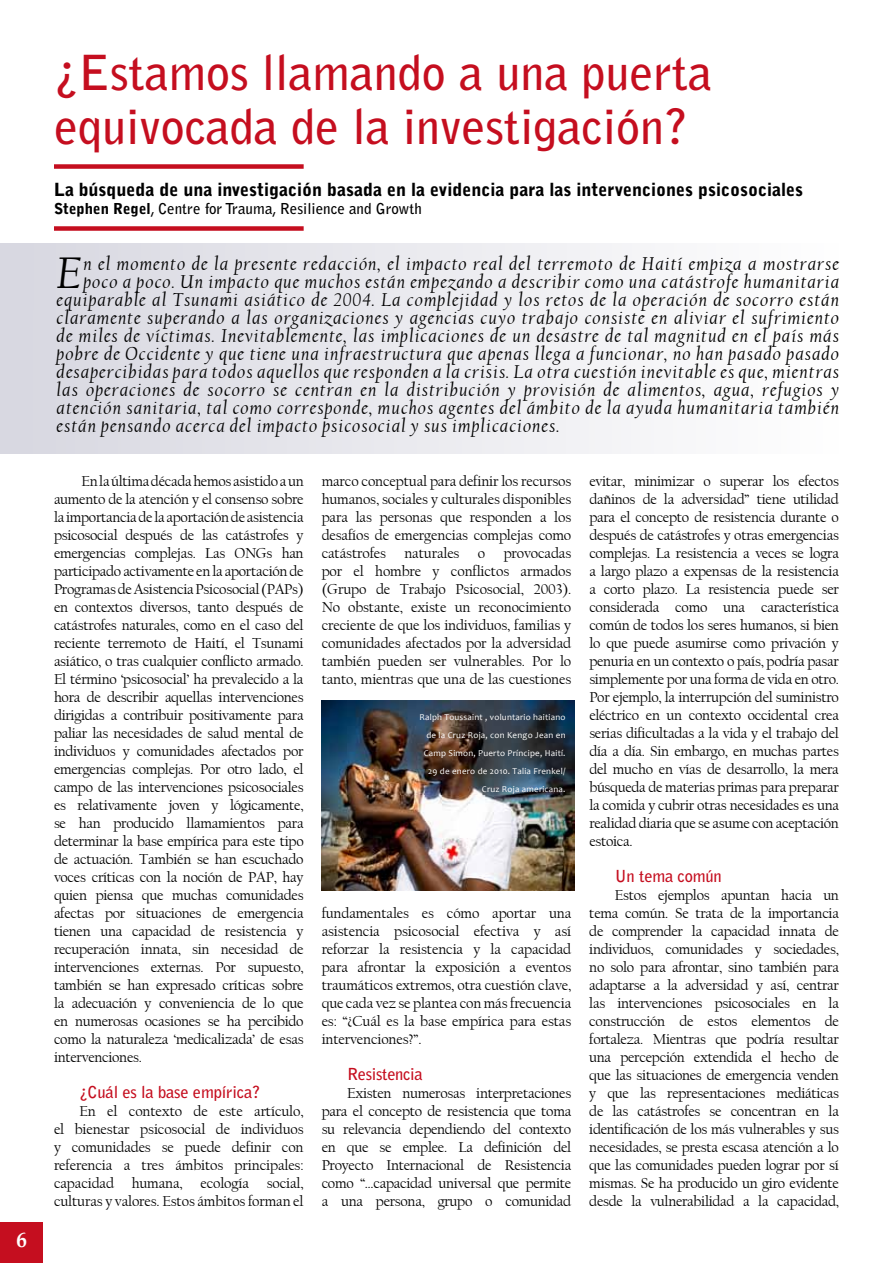
<style>
.page{position:relative;width:893px;height:1263px;background:#fff}
.page>*{position:absolute;margin:0;border:0;box-sizing:border-box;transform-origin:0 0}
.t1{font:700 48px/54px "Bell Gothic Std";color:#c50e1f}
.t2{font:italic 46.5px "Californian FB";color:#000}
.t3{font:700 21px "Book Antiqua";color:#fff}
.t4{font:italic 19.5px "Californian FB";letter-spacing:.05em;color:#000}
.t5{font:900 18px "Bell Gothic Std";color:#000}
.t6{font:700 16.5px "Bell Gothic Std";letter-spacing:-.01em;color:#c50e1f}
.t7{font:15px/18px "Californian FB";letter-spacing:-.02em;color:#000;text-align:justify}
.t8{font:700 15px "Bell Gothic Std";color:#000}
.t9{font:9px/18px "Candara";letter-spacing:.025em;color:#fff;text-align:right}
.s1{font-weight:900}
</style>
<div class="page">
<div style="left:0;top:243px;width:839px;height:210px;background:linear-gradient(to right,#d7d7e0,#fefefe)"></div>
<div style="left:1px;top:1222px;width:42px;height:40px;background:#c50e1f"></div>
<div style="left:54px;top:164px;width:250px;height:5px;background:#c50e1f"></div>
<div style="left:54px;top:226px;width:250px;height:5px;background:#c50e1f"></div>
<img style="left:322px;top:700px;width:253px;height:190px">
<h3 class="t3" style="left:17px;top:1226px;width:12px">6</h3>
<h1 class="t1" style="left:54px;top:46px;width:660px">¿Estamos llamando a una puerta equivocada de la investigación?</h1>
<p class="t5" style="left:54px;top:179px;width:751px">La búsqueda de una investigación basada en la evidencia para las intervenciones psicosociales</p>
<p class="t8" style="left:54px;top:199px;width:369px"><span class="s1">Stephen Regel</span>, Centre for Trauma, Resilience and Growth</p>
<h2 class="t2" style="left:57px;top:247px;width:27px">E</h2>
<h3 class="t4" style="left:83px;top:253px;width:757px">n el momento de la presente redacción, el impacto real del terremoto de Haití empiza a mostrarse</h3>
<h3 class="t4" style="left:83px;top:271px;width:757px">poco a poco. Un impacto que muchos están empezando a describir como una catástrofe humanitaria</h3>
<h3 class="t4" style="left:57px;top:289px;width:784px">equiparable al Tsunami asiático de 2004. La complejidad y los retos de la operación de socorro están</h3>
<h3 class="t4" style="left:57px;top:307px;width:784px">claramente superando a las organizaciones y agencias cuyo trabajo consiste en aliviar el sufrimiento</h3>
<h3 class="t4" style="left:57px;top:325px;width:784px">de miles de víctimas. Inevitablemente, las implicaciones de un desastre de tal magnitud en el país más</h3>
<h3 class="t4" style="left:57px;top:343px;width:784px">pobre de Occidente y que tiene una infraestructura que apenas llega a funcionar, no han pasado pasado</h3>
<h3 class="t4" style="left:57px;top:361px;width:784px">desapercibidas para todos aquellos que responden a la crisis. La otra cuestión inevitable es que, mientras</h3>
<h3 class="t4" style="left:57px;top:379px;width:784px">las operaciones de socorro se centran en la distribución y provisión de alimentos, agua, refugios y</h3>
<h3 class="t4" style="left:57px;top:397px;width:784px">atención sanitaria, tal como corresponde, muchos agentes del ámbito de la ayuda humanitaria también</h3>
<h3 class="t4" style="left:57px;top:415px;width:504px">están pensando acerca del impacto psicosocial y sus implicaciones.</h3>
<p class="t7" style="left:54px;top:472px;width:251px;text-indent:27px">En la última década hemos asistido a un aumento de la atención y el consenso sobre la importancia de la aportación de asistencia psicosocial después de las catástrofes y emergencias complejas. Las ONGs han participado activamente en la aportación de Programas de Asistencia Psicosocial (PAPs) en contextos diversos, tanto después de catástrofes naturales, como en el caso del reciente terremoto de Haití, el Tsunami asiático, o tras cualquier conflicto armado.<br>El término ‘psicosocial’ ha prevalecido a la hora de describir aquellas intervenciones dirigidas a contribuir positivamente para paliar las necesidades de salud mental de individuos y comunidades afectados por emergencias complejas. Por otro lado, el campo de las intervenciones psicosociales es relativamente joven y lógicamente, se han producido llamamientos para determinar la base empírica para este tipo de actuación. También se han escuchado voces críticas con la noción de PAP, hay quien piensa que muchas comunidades afectas por situaciones de emergencia tienen una capacidad de resistencia y recuperación innata, sin necesidad de intervenciones externas. Por supuesto, también se han expresado críticas sobre la adecuación y conveniencia de lo que en numerosas ocasiones se ha percibido como la naturaleza ‘medicalizada’ de esas intervenciones.</p>
<p class="t6" style="left:80px;top:1082px;width:182px">¿Cuál es la base empírica?</p>
<p class="t7" style="left:54px;top:1102px;width:251px;text-indent:26px">En el contexto de este artículo, el bienestar psicosocial de individuos y comunidades se puede definir con referencia a tres ámbitos principales: capacidad humana, ecología social, culturas y valores. Estos ámbitos forman el</p>
<p class="t7" style="left:322px;top:472px;width:251px">marco conceptual para definir los recursos humanos, sociales y culturales disponibles para las personas que responden a los desafíos de emergencias complejas como catástrofes naturales o provocadas por el hombre y conflictos armados (Grupo de Trabajo Psicosocial, 2003).<br>No obstante, existe un reconocimiento creciente de que los individuos, familias y comunidades afectados por la adversidad también pueden ser vulnerables. Por lo tanto, mientras que una de las cuestiones</p>
<p class="t9" style="left:419px;top:708px;width:148px">Ralph Toussaint , voluntario haitiano de la Cruz Roja, con Kengo Jean en<br>Camp Simon, Puerto Príncipe, Haití.<br>29 de enero de 2010. Talia Frenkel/<br>Cruz Roja americana.</p>
<p class="t7" style="left:322px;top:904px;width:251px">fundamentales es cómo aportar una asistencia psicosocial efectiva y así reforzar la resistencia y la capacidad para afrontar la exposición a eventos traumáticos extremos, otra cuestión clave, que cada vez se plantea con más frecuencia es: “¿Cuál es la base empírica para estas intervenciones?”.</p>
<p class="t6" style="left:347px;top:1064px;width:77px">Resistencia</p>
<p class="t7" style="left:322px;top:1084px;width:251px;text-indent:26px">Existen numerosas interpretaciones para el concepto de resistencia que toma su relevancia dependiendo del contexto en que se emplee. La definición del Proyecto Internacional de Resistencia como “…capacidad universal que permite a una persona, grupo o comunidad</p>
<p class="t7" style="left:589px;top:472px;width:251px">evitar, minimizar o superar los efectos dañinos de la adversidad” tiene utilidad para el concepto de resistencia durante o después de catástrofes y otras emergencias complejas. La resistencia a veces se logra a largo plazo a expensas de la resistencia a corto plazo. La resistencia puede ser considerada como una característica común de todos los seres humanos, si bien lo que puede asumirse como privación y penuria en un contexto o país, podría pasar simplemente por una forma de vida en otro.<br>Por ejemplo, la interrupción del suministro eléctrico en un contexto occidental crea serias dificultadas a la vida y el trabajo del día a día. Sin embargo, en muchas partes del mucho en vías de desarrollo, la mera búsqueda de materias primas para preparar la comida y cubrir otras necesidades es una realidad diaria que se asume con aceptación estoica.</p>
<p class="t6" style="left:615px;top:866px;width:109px">Un tema común</p>
<p class="t7" style="left:589px;top:886px;width:251px;text-indent:26px">Estos ejemplos apuntan hacia un tema común. Se trata de la importancia de comprender la capacidad innata de individuos, comunidades y sociedades, no solo para afrontar, sino también para adaptarse a la adversidad y así, centrar las intervenciones psicosociales en la construcción de estos elementos de fortaleza. Mientras que podría resultar una percepción extendida el hecho de que las situaciones de emergencia venden y que las representaciones mediáticas de las catástrofes se concentran en la identificación de los más vulnerables y sus necesidades, se presta escasa atención a lo que las comunidades pueden lograr por sí mismas. Se ha producido un giro evidente desde la vulnerabilidad a la capacidad,</p>
</div>
